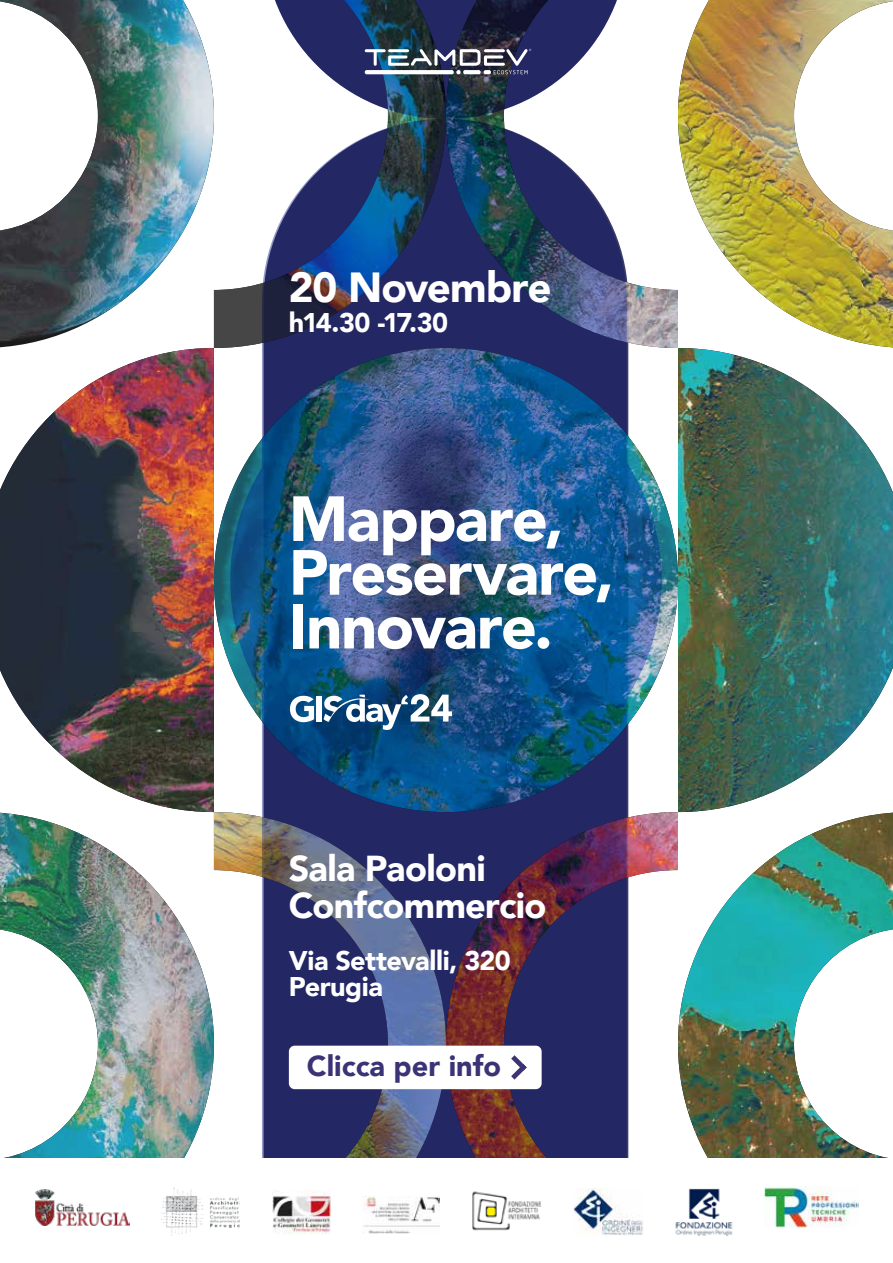
<style>
.page{position:relative;width:893px;height:1263px;background:#fff}
.page>*{position:absolute;margin:0;border:0;box-sizing:border-box;transform-origin:0 0}
.t1{font:900 63px/53.7px "Avenir";letter-spacing:-.03em;color:#fff}
.t2{font:900 42px "Avenir";letter-spacing:-.025em;color:#fff}
.t3{font:900 36px/37.2px "Avenir";letter-spacing:-.02em;color:#fff}
.t4{font:900 28.8px "Avenir";color:#3a3376}
.t5{font:900 27px/26.4px "Avenir";letter-spacing:-.02em;color:#fff}
</style>
<div class="page">
<img style="left:0;top:348px;width:214px;height:464px">
<img style="left:678px;top:812px;width:215px;height:346px">
<svg style="left:662px;top:812px;width:16px;height:59px"></svg>
<img style="left:678px;top:348px;width:215px;height:464px">
<img style="left:0;top:812px;width:214px;height:346px">
<svg style="left:214px;top:812px;width:16px;height:59px"></svg>
<img style="left:678px;top:0;width:215px;height:348px">
<img style="left:662px;top:289px;width:16px;height:59px">
<img style="left:0;top:0;width:214px;height:348px">
<svg style="left:214px;top:289px;width:16px;height:59px"></svg>
<img style="left:230px;top:119px;width:432px;height:1039px">
<div style="left:316px;top:696px;width:6px;height:25px;background:#fff"></div>
<svg style="left:290px;top:696px;width:24px;height:26px"></svg>
<svg style="left:324px;top:694px;width:128px;height:36px"></svg>
<div style="left:289px;top:1046px;width:253px;height:43px;background:#fff;border-radius:6px"></div>
<svg style="left:511px;top:1055px;width:16px;height:24px"></svg>
<img style="left:35px;top:1190px;width:94px;height:35px">
<img style="left:272px;top:1190px;width:59px;height:44px">
<img style="left:362px;top:1196px;width:78px;height:38px">
<img style="left:573px;top:1188px;width:71px;height:48px">
<img style="left:675px;top:1188px;width:58px;height:48px">
<img style="left:764px;top:1187px;width:95px;height:41px">
<img style="left:472px;top:1191px;width:69px;height:40px">
<img style="left:161px;top:1187px;width:79px;height:48px">
<img style="left:275px;top:0;width:342px;height:119px">
<h2 class="t2" style="left:289px;top:251px;width:264px">20 Novembre</h2>
<p class="t5" style="left:289px;top:309px;width:161px">h14.30 -17.30</p>
<h1 class="t1" style="left:289px;top:490px;width:327px">Mappare,<br>Preservare,<br>Innovare.</h1>
<h3 class="t3" style="left:289px;top:849px;width:259px">Sala Paoloni<br>Confcommercio</h3>
<p class="t5" style="left:289px;top:946px;width:223px">Via Settevalli, 320<br>Perugia</p>
<p class="t4" style="left:307px;top:1041px;width:196px">Clicca per info</p>
</div>
